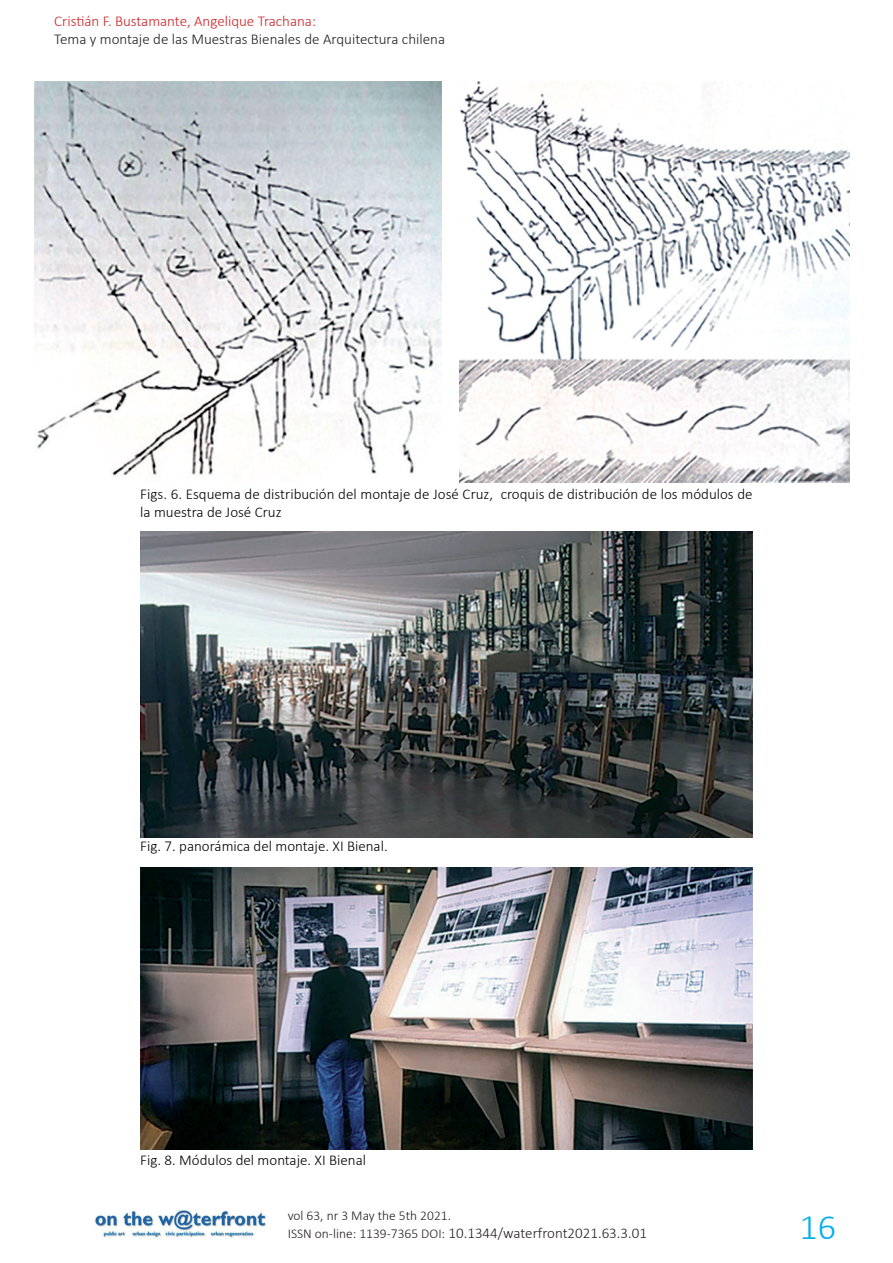
<style>
.page{position:relative;width:893px;height:1263px;background:#fff}
.page>*{position:absolute;margin:0;border:0;box-sizing:border-box;transform-origin:0 0}
.t1{font:300 36px "Calibri";color:#00aeef}
.t2{font:300 15px/18px "Calibri";color:#000}
.t3{font:300 15px "Calibri";color:#231f20}
.t4{font:300 15px "Calibri";color:#d02126}
.t5{font:300 13.5px "Calibri";color:#231f20}
.s1{font-size:13.5px}
</style>
<div class="page">
<img style="left:95px;top:1210px;width:171px;height:28px">
<img style="left:140px;top:867px;width:613px;height:282px">
<img style="left:34px;top:81px;width:408px;height:396px">
<img style="left:460px;top:81px;width:389px;height:402px">
<img style="left:140px;top:531px;width:613px;height:307px">
<p class="t4" style="left:54px;top:12px;width:263px">Cristián F. Bustamante, Angelique Trachana:</p>
<p class="t3" style="left:54px;top:30px;width:392px">Tema y montaje de las Muestras Bienales de Arquitectura chilena</p>
<p class="t2" style="left:140px;top:485px;width:614px">Figs. 6. Esquema de distribución del montaje de José Cruz, croquis de distribución de los módulos de la muestra de José Cruz</p>
<p class="t2" style="left:140px;top:837px;width:249px">Fig. 7. panorámica del montaje. XI Bienal.</p>
<p class="t2" style="left:140px;top:1151px;width:227px">Fig. 8. Módulos del montaje. XI Bienal</p>
<p class="t5" style="left:288px;top:1207px;width:165px">vol 63, nr 3 May the 5th 2021.</p>
<p class="t3" style="left:288px;top:1223px;width:361px"><span class="s1">ISSN on-line: 1139-7365 DOI:</span> 10.1344/waterfront2021.63.3.01</p>
<h1 class="t1" style="left:799px;top:1205px;width:38px">16</h1>
</div>
